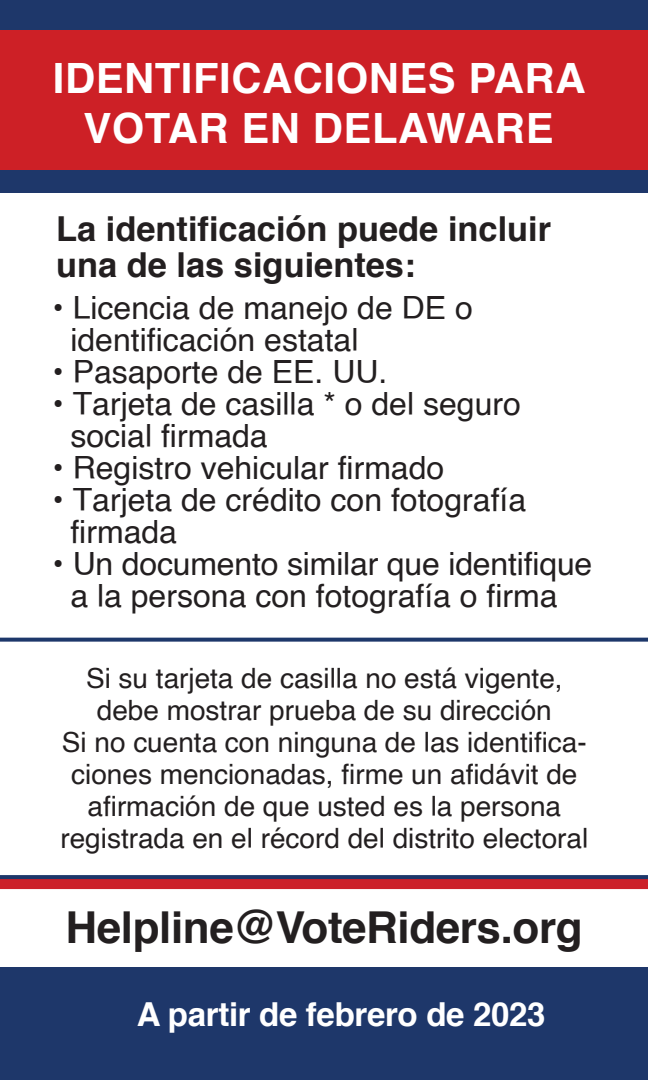
<style>
.page{position:relative;width:648px;height:1080px;background:#fff}
.page>*{position:absolute;margin:0;border:0;box-sizing:border-box;transform-origin:0 0}
.t1{font:700 44px "Helvetica";letter-spacing:-.01em;color:#231f20}
.t2{font:700 41.6px/50px "Helvetica";letter-spacing:.015em;color:#fff;text-align:center}
.t3{font:700 34.4px/36px "Helvetica";color:#231f20}
.t4{font:700 33.2px "Helvetica";letter-spacing:-.01em;color:#fff}
.t5{font:32px "Helvetica";color:#231f20}
.t6{font:28px/32px "Helvetica";color:#231f20;text-align:center}
</style>
<div class="page">
<div style="left:0;top:877px;width:648px;height:12px;background:#cc2028"></div>
<div style="left:0;top:0;width:648px;height:192px;background:#1e376a"></div>
<div style="left:0;top:31px;width:648px;height:139px;background:#cd2026"></div>
<svg style="left:0;top:875px;width:648px;height:4px;background:#213b6d"></svg>
<svg style="left:0;top:638px;width:648px;height:4px;background:#314977"></svg>
<div style="left:0;top:967px;width:648px;height:113px;background:#1e376a"></div>
<h2 class="t2" style="left:53px;top:57px;width:534px">IDENTIFICACIONES PARA<br>VOTAR EN DELAWARE</h2>
<p class="t3" style="left:56px;top:213px;width:497px">La identificación puede incluir una de las siguientes:</p>
<p class="t5" style="left:53px;top:296px;width:422px">ï Licencia de manejo de DE o</p>
<p class="t5" style="left:70px;top:328px;width:290px">identificación estatal</p>
<p class="t5" style="left:53px;top:360px;width:336px">ï Pasaporte de EE. UU.</p>
<p class="t5" style="left:53px;top:392px;width:470px">ï Tarjeta de casilla * o del seguro</p>
<p class="t5" style="left:70px;top:424px;width:199px">social firmada</p>
<p class="t5" style="left:53px;top:456px;width:393px">ï Registro vehicular firmado</p>
<p class="t5" style="left:53px;top:488px;width:475px">ï Tarjeta de crédito con fotografía</p>
<p class="t5" style="left:70px;top:520px;width:108px">firmada</p>
<p class="t5" style="left:53px;top:552px;width:541px">ï Un documento similar que identifique</p>
<p class="t5" style="left:70px;top:584px;width:489px">a la persona con fotografía o firma</p>
<p class="t6" style="left:60px;top:665px;width:529px">Si su tarjeta de casilla no está vigente, debe mostrar prueba de su dirección<br>Si no cuenta con ninguna de las identifica&shy;ciones mencionadas, firme un afidávit de afirmación de que usted es la persona registrada en el récord del distrito electoral</p>
<h1 class="t1" style="left:65px;top:910px;width:519px">Helpline@VoteRiders.org</h1>
<p class="t4" style="left:137px;top:1001px;width:410px">A partir de febrero de 2023</p>
</div>
